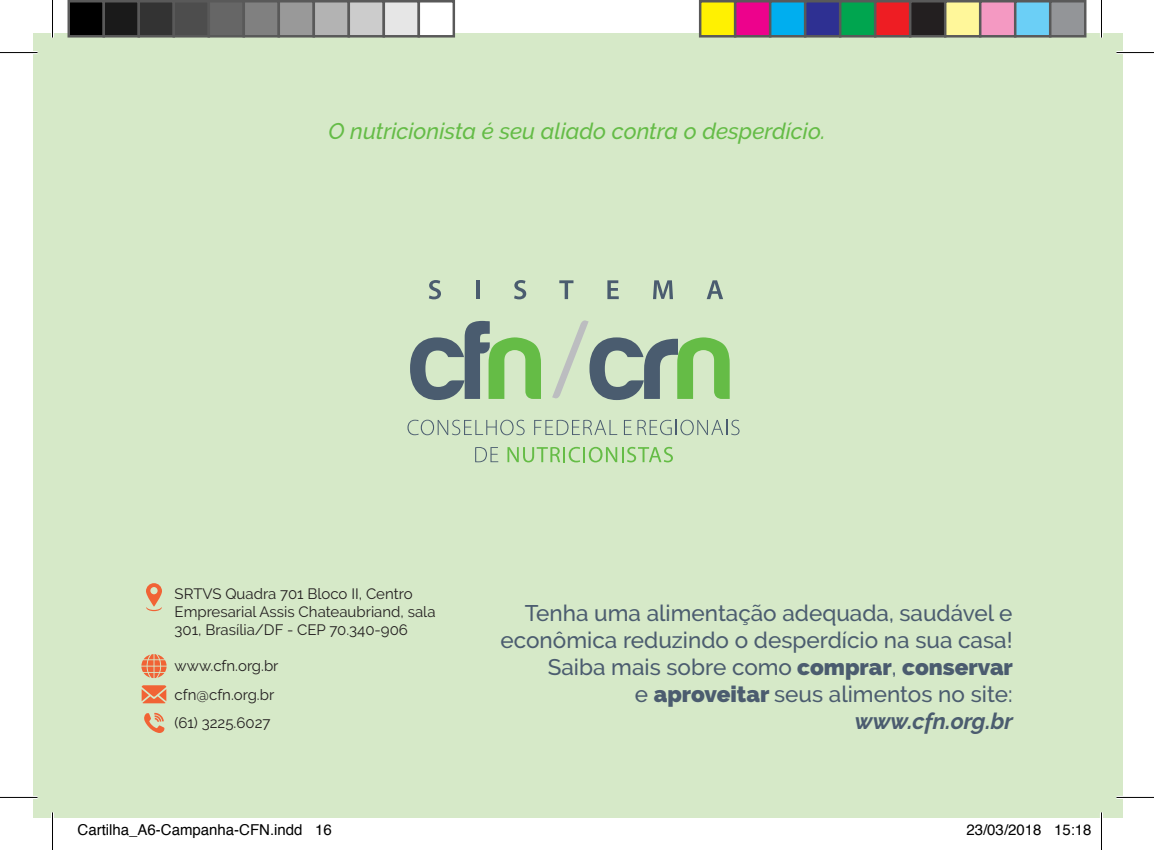
<style>
.page{position:relative;width:1154px;height:850px;background:#fff}
.page>*{position:absolute;margin:0;border:0;box-sizing:border-box;transform-origin:0 0}
.t1{font:500 22.5px/27px "Raleway";color:#4b5c6f;text-align:right}
.t2{font:italic 500 22.5px "Raleway";color:#65bc47}
.t3{font:15px/18px "Raleway";color:#231f20}
.t4{font:15px "Helvetica";color:#000}
.s1{font-weight:800}
.s2{font-weight:700;font-style:italic}
</style>
<div class="page">
<div style="left:34px;top:32px;width:1089px;height:785px;background:#d6e9c8"></div>
<svg style="left:410px;top:321px;width:131px;height:79px"></svg>
<svg style="left:552px;top:320px;width:178px;height:80px"></svg>
<svg style="left:429px;top:280px;width:12px;height:19px"></svg>
<hr style="left:476px;top:280px;width:3px;height:19px;background:#4a5c6f">
<svg style="left:514px;top:280px;width:12px;height:19px"></svg>
<svg style="left:559px;top:280px;width:14px;height:19px"></svg>
<svg style="left:607px;top:280px;width:12px;height:19px"></svg>
<svg style="left:653px;top:280px;width:20px;height:19px"></svg>
<svg style="left:707px;top:280px;width:16px;height:19px"></svg>
<svg style="left:407px;top:419px;width:118px;height:16px"></svg>
<svg style="left:534px;top:419px;width:83px;height:16px"></svg>
<svg style="left:624px;top:419px;width:115px;height:16px"></svg>
<svg style="left:475px;top:447px;width:23px;height:15px"></svg>
<svg style="left:507px;top:446px;width:166px;height:16px"></svg>
<svg style="left:146px;top:583px;width:16px;height:28px"></svg>
<svg style="left:142px;top:685px;width:24px;height:18px"></svg>
<svg style="left:141px;top:654px;width:26px;height:23px"></svg>
<svg style="left:144px;top:712px;width:20px;height:20px"></svg>
<hr style="left:0;top:51px;width:38px;height:3px;background:#fff">
<hr style="left:1116px;top:51px;width:38px;height:3px;background:#fff">
<hr style="left:0;top:795px;width:38px;height:3px;background:#fff">
<hr style="left:1116px;top:795px;width:38px;height:3px;background:#fff">
<hr style="left:51px;top:0;width:3px;height:38px;background:#fff">
<hr style="left:51px;top:812px;width:3px;height:37px;background:#fff">
<hr style="left:1100px;top:0;width:3px;height:38px;background:#fff">
<hr style="left:1100px;top:812px;width:3px;height:37px;background:#fff">
<hr style="left:0;top:52px;width:38px;height:1px;background:#000">
<hr style="left:1116px;top:52px;width:38px;height:1px;background:#000">
<hr style="left:0;top:796px;width:38px;height:1px;background:#000">
<hr style="left:1116px;top:796px;width:38px;height:1px;background:#000">
<hr style="left:52px;top:0;width:1px;height:38px;background:#000">
<hr style="left:52px;top:812px;width:1px;height:37px;background:#000">
<hr style="left:1101px;top:0;width:1px;height:38px;background:#000">
<hr style="left:1101px;top:812px;width:1px;height:37px;background:#000">
<div style="left:69px;top:1px;width:35px;height:35px;background:#000"></div>
<div style="left:68px;top:0;width:37px;height:38px;border:2px solid #595959"></div>
<div style="left:104px;top:1px;width:35px;height:35px;background:#1a1a1a"></div>
<div style="left:102px;top:0;width:38px;height:38px;border:2px solid #595959"></div>
<div style="left:139px;top:1px;width:35px;height:35px;background:#333"></div>
<div style="left:138px;top:0;width:37px;height:38px;border:2px solid #595959"></div>
<div style="left:174px;top:1px;width:35px;height:35px;background:#4d4d4d"></div>
<div style="left:172px;top:0;width:38px;height:38px;border:2px solid #595959"></div>
<div style="left:209px;top:1px;width:35px;height:35px;background:#666"></div>
<div style="left:208px;top:0;width:37px;height:38px;border:2px solid #595959"></div>
<div style="left:244px;top:1px;width:35px;height:35px;background:#808080"></div>
<div style="left:242px;top:0;width:38px;height:38px;border:2px solid #595959"></div>
<div style="left:279px;top:1px;width:35px;height:35px;background:#999"></div>
<div style="left:278px;top:0;width:37px;height:38px;border:2px solid #595959"></div>
<div style="left:314px;top:1px;width:35px;height:35px;background:#b3b3b3"></div>
<div style="left:312px;top:0;width:38px;height:38px;border:2px solid #595959"></div>
<div style="left:349px;top:1px;width:35px;height:35px;background:#ccc"></div>
<div style="left:348px;top:0;width:37px;height:38px;border:2px solid #595959"></div>
<div style="left:384px;top:1px;width:35px;height:35px;background:#e6e6e6"></div>
<div style="left:382px;top:0;width:38px;height:38px;border:2px solid #595959"></div>
<div style="left:419px;top:1px;width:35px;height:35px;background:#fff"></div>
<div style="left:418px;top:0;width:37px;height:38px;border:2px solid #595959"></div>
<div style="left:700px;top:1px;width:35px;height:35px;background:#fff101"></div>
<div style="left:699px;top:0;width:37px;height:38px;border:2px solid #595959"></div>
<div style="left:735px;top:1px;width:35px;height:35px;background:#ed028c"></div>
<div style="left:734px;top:0;width:37px;height:38px;border:2px solid #595959"></div>
<div style="left:770px;top:1px;width:35px;height:35px;background:#00aeef"></div>
<div style="left:769px;top:0;width:37px;height:38px;border:2px solid #595959"></div>
<div style="left:805px;top:1px;width:35px;height:35px;background:#2e3092"></div>
<div style="left:804px;top:0;width:37px;height:38px;border:2px solid #595959"></div>
<div style="left:840px;top:1px;width:35px;height:35px;background:#00a54f"></div>
<div style="left:839px;top:0;width:37px;height:38px;border:2px solid #595959"></div>
<div style="left:875px;top:1px;width:35px;height:35px;background:#ee1d23"></div>
<div style="left:874px;top:0;width:37px;height:38px;border:2px solid #595959"></div>
<div style="left:910px;top:1px;width:35px;height:35px;background:#231f20"></div>
<div style="left:909px;top:0;width:37px;height:38px;border:2px solid #595959"></div>
<div style="left:945px;top:1px;width:35px;height:35px;background:#fff79a"></div>
<div style="left:944px;top:0;width:37px;height:38px;border:2px solid #595959"></div>
<div style="left:980px;top:1px;width:35px;height:35px;background:#f499c2"></div>
<div style="left:979px;top:0;width:37px;height:38px;border:2px solid #595959"></div>
<div style="left:1015px;top:1px;width:35px;height:35px;background:#6bcff6"></div>
<div style="left:1014px;top:0;width:37px;height:38px;border:2px solid #595959"></div>
<div style="left:1050px;top:1px;width:35px;height:35px;background:#939598"></div>
<div style="left:1049px;top:0;width:37px;height:38px;border:2px solid #595959"></div>
<p class="t2" style="left:328px;top:118px;width:498px">O nutricionista é seu aliado contra o desperdício.</p>
<p class="t3" style="left:175px;top:584px;width:262px">SRTVS Quadra 701 Bloco II, Centro<br>Empresarial Assis Chateaubriand, sala<br>301, Brasília/DF - CEP 70.340-906</p>
<p class="t3" style="left:175px;top:651px;width:105px;line-height:28.8px">www.cfn.org.br cfn@cfn.org.br (61) 3225.6027</p>
<p class="t1" style="left:500px;top:599px;width:514px">Tenha uma alimentação adequada, saudável e econômica reduzindo o desperdício na sua casa!<br>Saiba mais sobre como <span class="s1">comprar</span>, <span class="s1">conservar<br></span>e <span class="s1">aproveitar</span> seus alimentos no site: <span class="s2">www.cfn.org.br</span></p>
<p class="t4" style="left:78px;top:817px;width:256px">Cartilha_A6-Campanha-CFN.indd 16</p>
<p class="t4" style="left:966px;top:817px;width:127px">23/03/2018 15:18</p>
</div>
